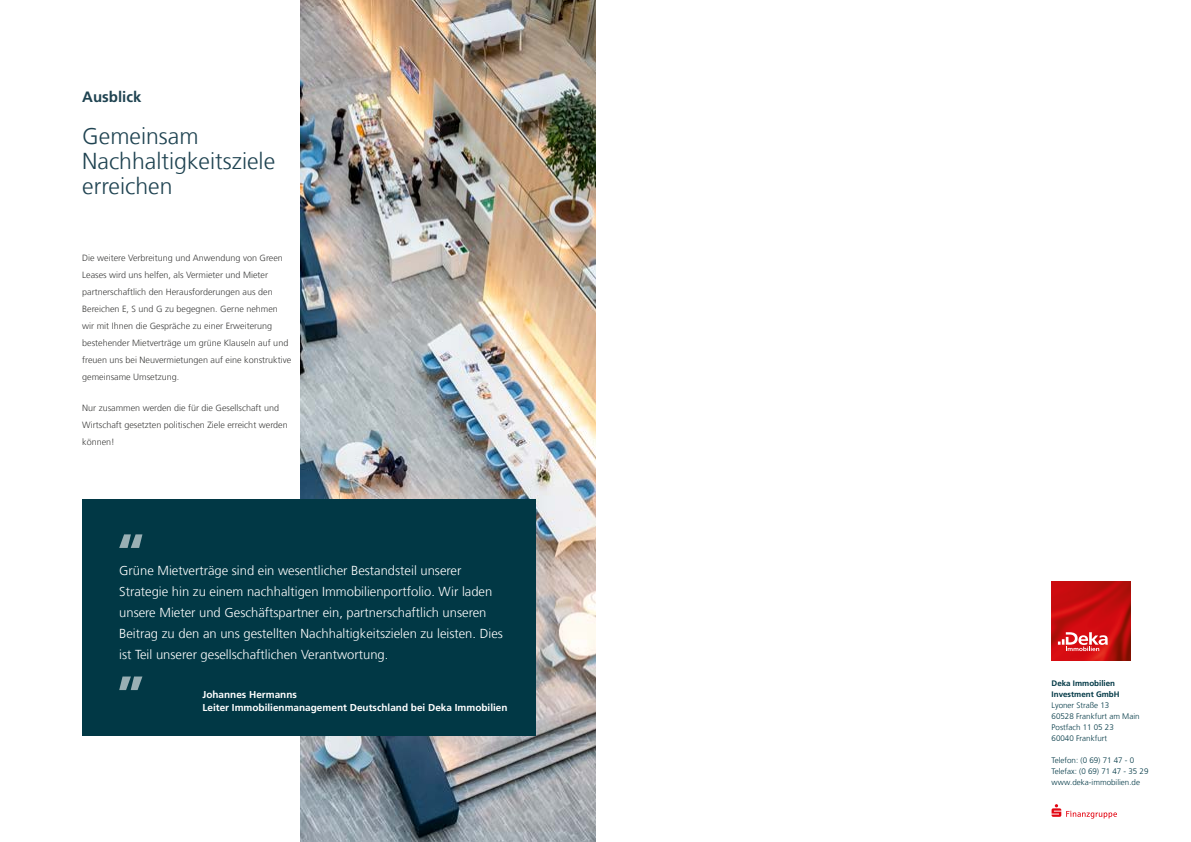
<style>
.page{position:relative;width:1191px;height:842px;background:#fff}
.page>*{position:absolute;margin:0;border:0;box-sizing:border-box;transform-origin:0 0}
.t1{font:300 23px/25px "Deka Frutiger";color:#1f4351}
.t2{font:700 15px "Deka Frutiger";color:#1f4351}
.t3{font:300 13px/21px "Deka Frutiger";color:#fff}
.t4{font:700 10px "Deka Frutiger";color:#fff}
.t5{font:300 9px/17px "Deka Frutiger";color:#3c3c3b}
.t6{font:300 8px/11px "Deka Frutiger";color:#013845}
.t7{font:700 8px/11px "Deka Frutiger";color:#013845}
</style>
<div class="page">
<img style="left:300px;top:0;width:295px;height:842px">
<div style="left:82px;top:499px;width:454px;height:237px;background:#013845"></div>
<svg style="left:119px;top:534px;width:23px;height:14px"></svg>
<svg style="left:119px;top:676px;width:23px;height:14px"></svg>
<img style="left:1051px;top:581px;width:80px;height:79px">
<svg style="left:1058px;top:632px;width:49px;height:19px"></svg>
<svg style="left:1051px;top:804px;width:66px;height:15px"></svg>
<h2 class="t2" style="left:82px;top:88px;width:61px">Ausblick</h2>
<h1 class="t1" style="left:82px;top:124px;width:194px">Gemeinsam<br>Nachhaltigkeitsziele erreichen</h1>
<p class="t5" style="left:82px;top:249px;width:210px">Die weitere Verbreitung und Anwendung von Green Leases wird uns helfen, als Vermieter und Mieter partnerschaftlich den Herausforderungen aus den Bereichen E, S und G zu begegnen. Gerne nehmen wir mit Ihnen die Gespräche zu einer Erweiterung bestehender Mietverträge um grüne Klauseln auf und freuen uns bei Neuvermietungen auf eine konstruktive gemeinsame Umsetzung.</p>
<p class="t5" style="left:82px;top:399px;width:207px">Nur zusammen werden die für die Gesellschaft und<br>Wirtschaft gesetzten politischen Ziele erreicht werden können!</p>
<p class="t3" style="left:119px;top:560px;width:385px">Grüne Mietverträge sind ein wesentlicher Bestandsteil unserer Strategie hin zu einem nachhaltigen Immobilienportfolio. Wir laden unsere Mieter und Geschäftspartner ein, partnerschaftlich unseren Beitrag zu den an uns gestellten Nachhaltigkeitszielen zu leisten. Dies ist Teil unserer gesellschaftlichen Verantwortung.</p>
<p class="t4" style="left:202px;top:688px;width:96px">Johannes Hermanns</p>
<p class="t7" style="left:1051px;top:678px;width:70px">Deka Immobilien<br>Investment GmbH</p>
<p class="t6" style="left:1051px;top:700px;width:90px">Lyoner Straße 13<br>60528 Frankfurt am Main<br>Postfach 11 05 23<br>60040 Frankfurt</p>
<p class="t6" style="left:1051px;top:755px;width:98px">Telefon: (0 69) 71 47 - 0<br>Telefax: (0 69) 71 47 - 35 29 www.deka-immobilien.de</p>
<p class="t4" style="left:202px;top:702px;width:307px">Leiter Immobilienmanagement Deutschland bei Deka Immobilien</p>
</div>
